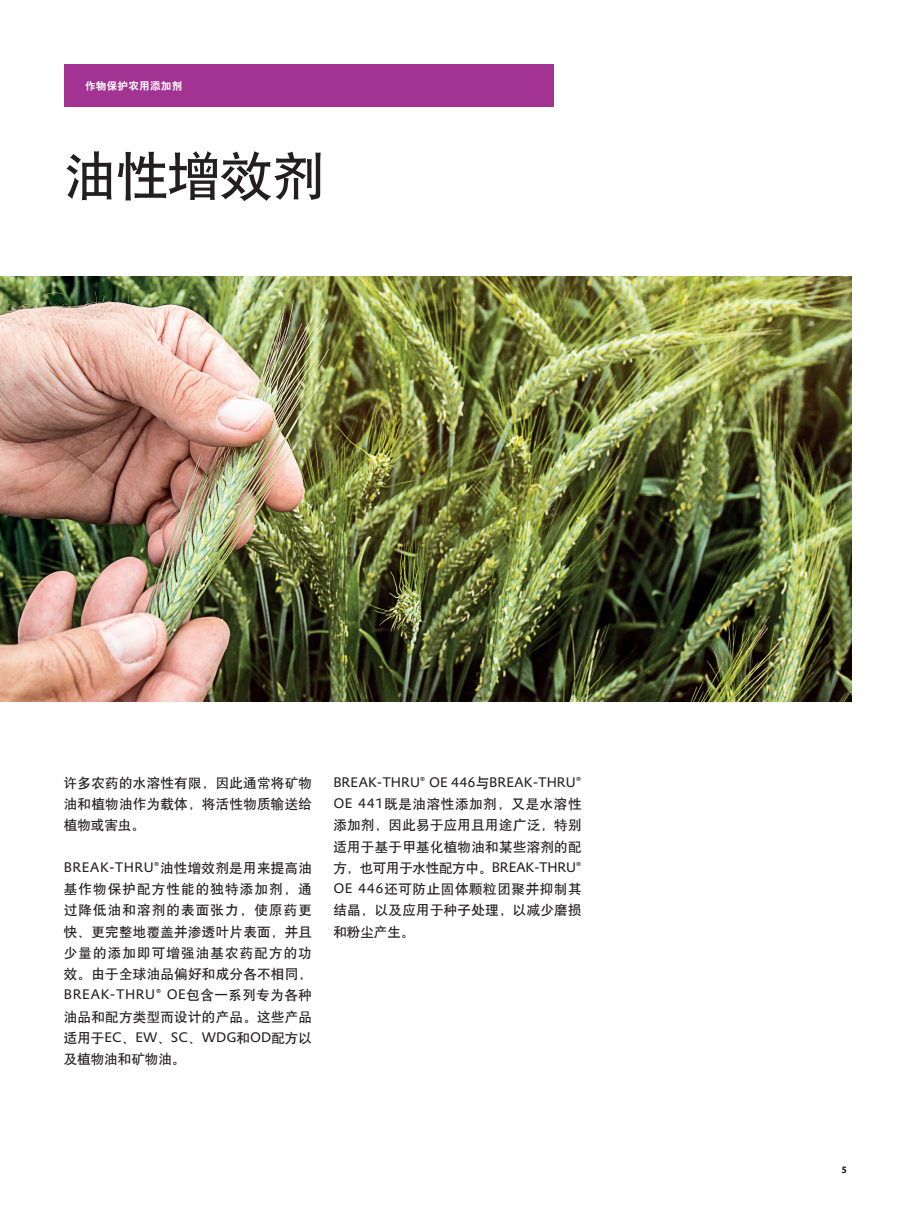
<style>
.page{position:relative;width:915px;height:1212px;background:#fff}
.page>*{position:absolute;margin:0;border:0;box-sizing:border-box;transform-origin:0 0}
.t1{font:52.5px "H Yb 1 gj";letter-spacing:-.01em;color:#231f20}
.t2{font:13.5px/21.3px "H Yb 1 gj";letter-spacing:.02em;color:#231f20;text-align:justify}
.t3{font:13.5px "Evonik Prokyon";color:#231f20}
.t4{font:13.5px "Evonik Prokyon";letter-spacing:.025em;color:#231f20}
.t5{font:13.5px "Evonik Prokyon";letter-spacing:.04em;color:#231f20}
.t6{font:13.5px "H Yb 1 gj";color:#231f20}
.t7{font:10.5px "H Yb 2 gj";letter-spacing:.03em;color:#fff}
.t8{font:700 9px "Evonik Prokyon";color:#231f20}
.s1{font-family:"H Yb 1 gj"}
.s2{font-family:"Evonik Prokyon"}
</style>
<div class="page">
<img style="left:0;top:276px;width:850px;height:425px">
<div style="left:64px;top:64px;width:489px;height:43px;background:#a23393"></div>
<p class="t7" style="left:85px;top:81px;width:99px">作物保护农用添加剂</p>
<h1 class="t1" style="left:64px;top:150px;width:262px">油性增效剂</h1>
<p class="t2" style="left:64px;top:772px;width:250px">许多农药的水溶性有限，因此通常将矿物油和植物油作为载体，将活性物质输送给植物或害虫。</p>
<p class="t4" style="left:64px;top:856px;width:250px">BREAK-THRU®<span class="s1">油性增效剂是用来提高油</span></p>
<p class="t2" style="left:64px;top:878px;width:250px">基作物保护配方性能的独特添加剂，通过降低油和溶剂的表面张力，使原药更快、更完整地覆盖并渗透叶片表面，并且少量的添加即可增强油基农药配方的功效。由于全球油品偏好和成分各不相同，</p>
<p class="t5" style="left:64px;top:984px;width:250px">BREAK-THRU® OE<span class="s1">包含一系列专为各种</span></p>
<p class="t2" style="left:64px;top:1006px;width:250px">油品和配方类型而设计的产品。这些产品</p>
<p class="t3" style="left:64px;top:1027px;width:249px"><span class="s1">适用于</span>EC<span class="s1">、</span>EW<span class="s1">、</span>SC<span class="s1">、</span>WDG<span class="s1">和</span>OD<span class="s1">配方以</span></p>
<p class="t6" style="left:64px;top:1052px;width:123px">及植物油和矿物油。</p>
<p class="t3" style="left:333px;top:771px;width:250px">BREAK-THRU® OE 446<span class="s1">与</span>BREAK-THRU®</p>
<p class="t2" style="left:333px;top:793px;width:250px"><span class="s2">OE 441</span>既是油溶性添加剂，又是水溶性添加剂，因此易于应用且用途广泛，特别适用于基于甲基化植物油和某些溶剂的配方，也可用于水性配方中。<span class="s2">BREAK-THRU® OE 446</span>还可防止固体颗粒团聚并抑制其结晶，以及应用于种子处理，以减少磨损和粉尘产生。</p>
<p class="t8" style="left:841px;top:1162px;width:7px">5</p>
</div>
